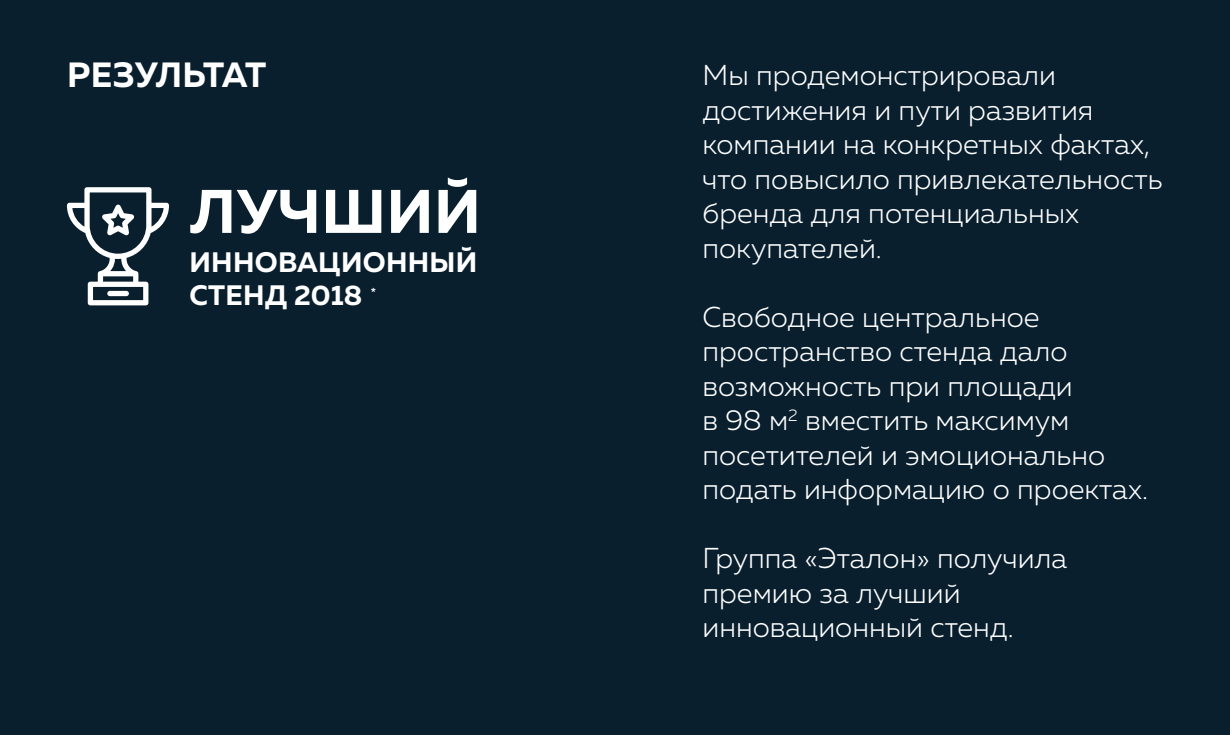
<style>
.page{position:relative;width:1230px;height:735px;background:#091f2e}
.page>*{position:absolute;margin:0;border:0;box-sizing:border-box;transform-origin:0 0}
.t1{font:700 61.38px "Muller";letter-spacing:.01em;color:#fff}
.t2{font:700 35px "Muller";letter-spacing:-.03em;color:#fff}
.t3{font:300 28.75px/34.5px "Muller";color:#fff}
.t4{font:700 28.12px/33.8px "Muller";letter-spacing:.01em;color:#fff}
.t5{font:500 11.5px "Muller";color:#fff}
</style>
<div class="page">
<svg style="left:67px;top:187px;width:102px;height:118px"></svg>
<p class="t2" style="left:67px;top:53px;width:201px">РЕЗУЛЬТАТ</p>
<p class="t3" style="left:702px;top:58px;width:462px">Мы продемонстрировали достижения и пути развития компании на конкретных фактах, что повысило привлекательность бренда для потенциальных покупателей.</p>
<h1 class="t1" style="left:190px;top:173px;width:293px">ЛУЧШИЙ</h1>
<p class="t4" style="left:190px;top:245px;width:289px">ИННОВАЦИОННЫЙ<br>СТЕНД 2018</p>
<p class="t5" style="left:371px;top:285px;width:7px">*</p>
<p class="t3" style="left:702px;top:299px;width:447px">Свободное центральное пространство стенда дало возможность при площади<br>в 98 м<sup>2</sup> вместить максимум посетителей и эмоционально подать информацию о проектах.</p>
<p class="t3" style="left:703px;top:541px;width:366px">Группа «Эталон» получила премию за лучший инновационный стенд.</p>
</div>
